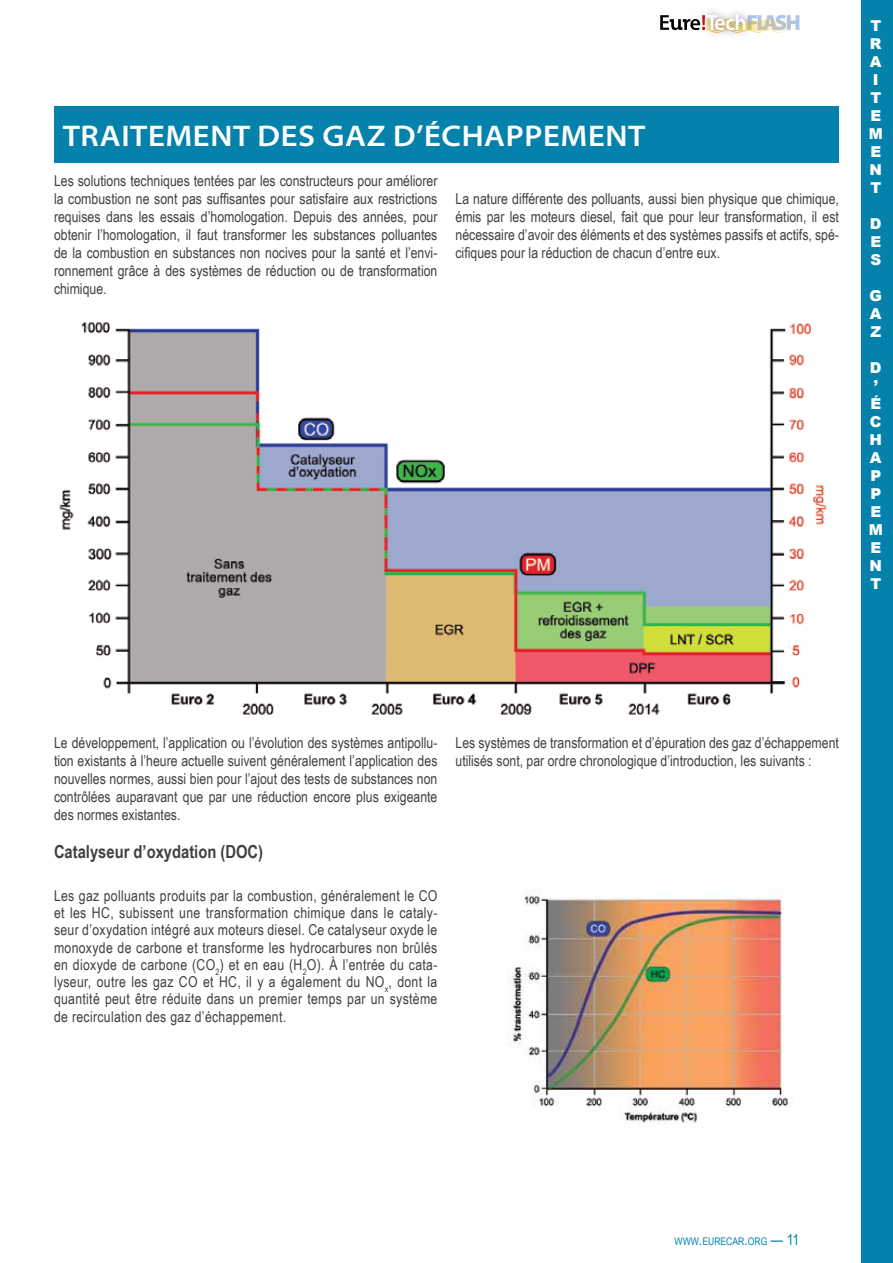
<style>
.page{position:relative;width:893px;height:1263px;background:#fff}
.page>*{position:absolute;margin:0;border:0;box-sizing:border-box;transform-origin:0 0}
.t1{font:600 semi-expanded 30px "Myriad Pro";letter-spacing:.02em;color:#fff}
.t2{font:700 18px "Arial Narrow";color:#414042}
.t3{font:15px/18px "Arial Narrow";color:#414042;text-align:justify}
.t4{font:900 15px/18px "Arial";color:#fff;text-align:justify}
.t5{font:10.5px "Arial Narrow";color:#0482ab}
.s1{font-size:15px}
</style>
<div class="page">
<svg style="left:660px;top:14px;width:139px;height:19px"></svg>
<div style="left:862px;top:0;width:31px;height:1263px;background:#0482ab"></div>
<div style="left:54px;top:106px;width:785px;height:57px;background:#0482ab"></div>
<img style="left:59px;top:322px;width:768px;height:393px">
<img style="left:507px;top:890px;width:281px;height:234px">
<h1 class="t1" style="left:63px;top:119px;width:584px">TRAITEMENT DES GAZ D’ÉCHAPPEMENT</h1>
<p class="t3" style="left:54px;top:171px;width:385px">Les solutions techniques tentées par les constructeurs pour améliorer la combustion ne sont pas suffisantes pour satisfaire aux restrictions requises dans les essais d’homologation. Depuis des années, pour obtenir l’homologation, il faut transformer les substances polluantes de la combustion en substances non nocives pour la santé et l’envi&shy;ronnement grâce à des systèmes de réduction ou de transformation chimique.</p>
<p class="t3" style="left:455px;top:189px;width:385px">La nature différente des polluants, aussi bien physique que chimique, émis par les moteurs diesel, fait que pour leur transformation, il est nécessaire d’avoir des éléments et des systèmes passifs et actifs, spé&shy;cifiques pour la réduction de chacun d’entre eux.</p>
<p class="t4" style="left:869px;top:16px;width:16px;text-align:left">T<br>R<br>A<br>I<br>T<br>E<br>M<br>E<br>N<br>T</p>
<p class="t4" style="left:870px;top:214px;width:13px">D E S</p>
<p class="t4" style="left:869px;top:286px;width:14px">G A Z</p>
<p class="t4" style="left:869px;top:358px;width:16px;text-align:center">D ’<br>É<br>C<br>H<br>A<br>P<br>P<br>E<br>M<br>E<br>N<br>T</p>
<p class="t3" style="left:54px;top:733px;width:385px">Le développement, l’application ou l’évolution des systèmes antipollu&shy;tion existants à l’heure actuelle suivent généralement l’application des nouvelles normes, aussi bien pour l’ajout des tests de substances non contrôlées auparavant que par une réduction encore plus exigeante des normes existantes.</p>
<p class="t3" style="left:455px;top:733px;width:385px">Les systèmes de transformation et d’épuration des gaz d’échappement utilisés sont, par ordre chronologique d’introduction, les suivants :</p>
<p class="t2" style="left:54px;top:838px;width:211px">Catalyseur d’oxydation (DOC)</p>
<p class="t3" style="left:54px;top:886px;width:385px;line-height:17.2px">Les gaz polluants produits par la combustion, généralement le CO et les HC, subissent une transformation chimique dans le cataly&shy;seur d’oxydation intégré aux moteurs diesel. Ce catalyseur oxyde le monoxyde de carbone et transforme les hydrocarbures non brûlés en dioxyde de carbone (CO<sub>2</sub>) et en eau (H<sub>2</sub>O). À l’entrée du cata&shy;lyseur, outre les gaz CO et HC, il y a également du NO<sub>x</sub>, dont la quantité peut être réduite dans un premier temps par un système de recirculation des gaz d’échappement.</p>
<p class="t5" style="left:675px;top:1233px;width:126px">WWW<span class="s1">.</span>EURECAR<span class="s1">.</span>ORG <span class="s1">— 11</span></p>
</div>
